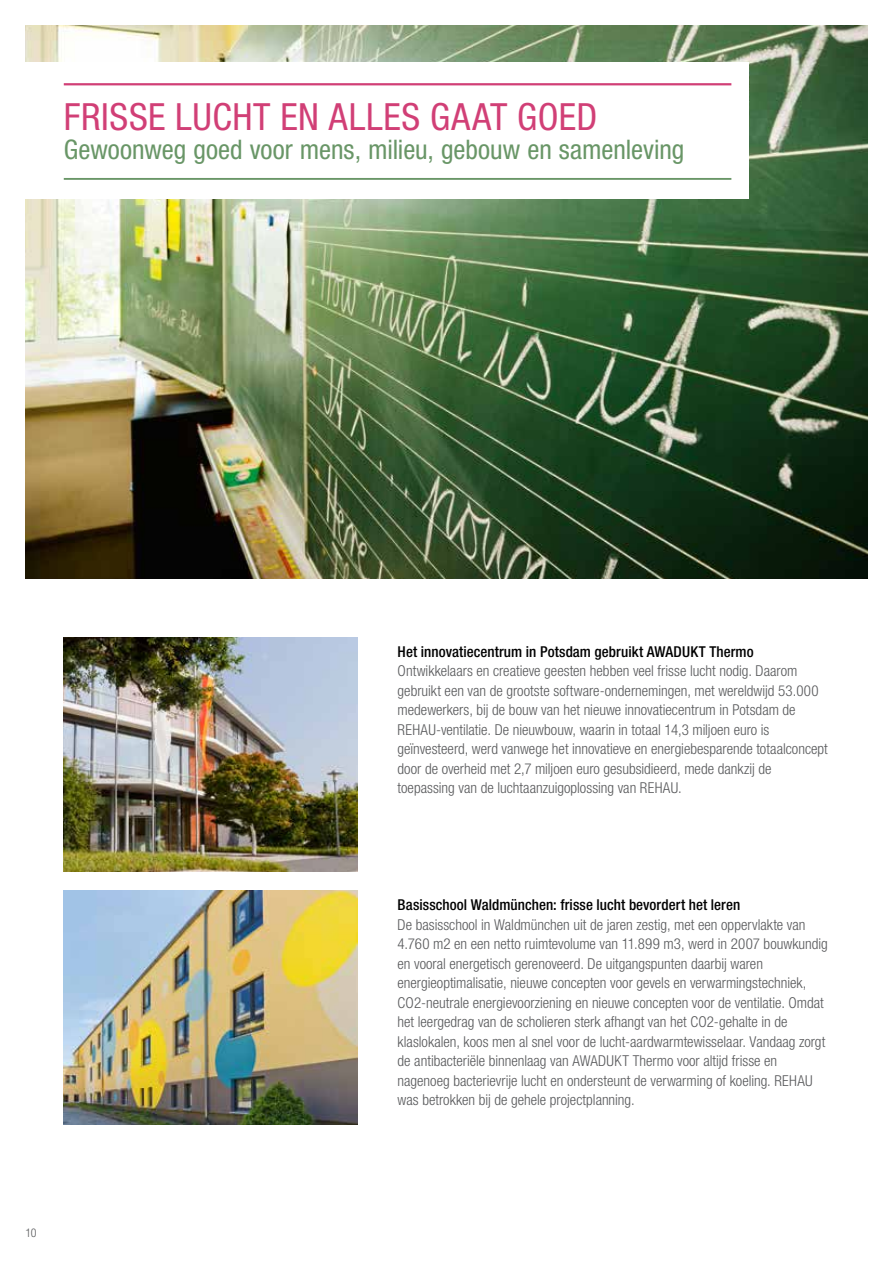
<style>
.page{position:relative;width:893px;height:1263px;background:#fff}
.page>*{position:absolute;margin:0;border:0;box-sizing:border-box;transform-origin:0 0}
.t1{font:condensed 37.5px "Helvetica Neue LTW1 G";letter-spacing:.015em;color:#d13f76}
.t2{font:condensed 27px "Helvetica Neue LTW1 G";color:#699667}
.t3{font:300 condensed 15px/19.5px "Helvetica Neue LTW1 G";color:#58595b}
.t4{font:500 condensed 15px "Helvetica Neue LTW1 G";letter-spacing:.005em;color:#000}
.t5{font:300 condensed 12px "Helvetica Neue LTW1 G";color:#58595b}
</style>
<div class="page">
<img style="left:26px;top:26px;width:841px;height:553px">
<img style="left:64px;top:891px;width:293px;height:234px">
<img style="left:64px;top:637px;width:293px;height:234px">
<div style="left:0;top:62px;width:748px;height:136px;background:#fff"></div>
<hr style="left:64px;top:83px;width:667px;height:2px;background:#d13f76">
<hr style="left:64px;top:178px;width:667px;height:2px;background:#699667">
<h1 class="t1" style="left:64px;top:95px;width:535px">FRISSE LUCHT EN ALLES GAAT GOED</h1>
<h2 class="t2" style="left:64px;top:134px;width:622px">Gewoonweg goed voor mens, milieu, gebouw en samenleving</h2>
<p class="t5" style="left:26px;top:1226px;width:13px">10</p>
<p class="t4" style="left:398px;top:642px;width:358px">Het innovatiecentrum in Potsdam gebruikt AWADUKT Thermo</p>
<p class="t3" style="left:398px;top:661px;width:432px">Ontwikkelaars en creatieve geesten hebben veel frisse lucht nodig. Daarom gebruikt een van de grootste software-ondernemingen, met wereldwijd 53.000 medewerkers, bij de bouw van het nieuwe innovatiecentrum in Potsdam de REHAU-ventilatie. De nieuwbouw, waarin in totaal 14,3 miljoen euro is geïnvesteerd, werd vanwege het innovatieve en energiebesparende totaalconcept door de overheid met 2,7 miljoen euro gesubsidieerd, mede dankzij de toepassing van de luchtaanzuigoplossing van REHAU.</p>
<p class="t4" style="left:398px;top:896px;width:344px">Basisschool Waldmünchen: frisse lucht bevordert het leren</p>
<p class="t3" style="left:398px;top:915px;width:432px">De basisschool in Waldmünchen uit de jaren zestig, met een oppervlakte van 4.760 m2 en een netto ruimtevolume van 11.899 m3, werd in 2007 bouwkundig en vooral energetisch gerenoveerd. De uitgangspunten daarbij waren energieoptimalisatie, nieuwe concepten voor gevels en verwarmingstechniek, CO2-neutrale energievoorziening en nieuwe concepten voor de ventilatie. Omdat het leergedrag van de scholieren sterk afhangt van het CO2-gehalte in de klaslokalen, koos men al snel voor de lucht-aardwarmtewisselaar. Vandaag zorgt de antibacteriële binnenlaag van AWADUKT Thermo voor altijd frisse en nagenoeg bacterievrije lucht en ondersteunt de verwarming of koeling. REHAU was betrokken bij de gehele projectplanning.</p>
</div>
